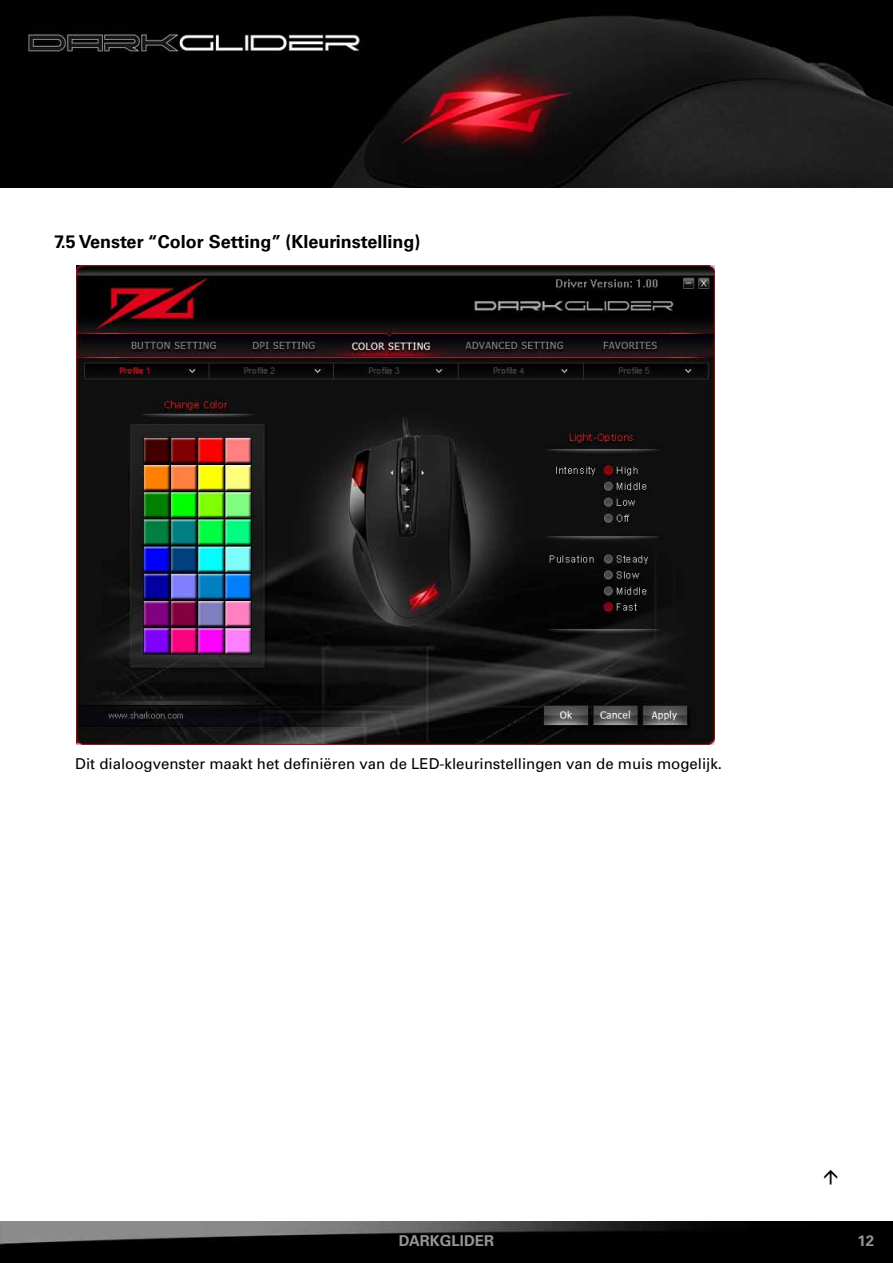
<style>
.page{position:relative;width:893px;height:1263px;background:#fff}
.page>*{position:absolute;margin:0;border:0;box-sizing:border-box;transform-origin:0 0}
.t1{font:700 18px "Univers";color:#000}
.t2{font:15px "Univers";color:#000}
.t3{font:700 15px "Univers";color:#939598}
</style>
<div class="page">
<img style="left:0;top:1px;width:893px;height:187px">
<img style="left:0;top:1221px;width:893px;height:42px">
<img style="left:77px;top:266px;width:637px;height:478px">
<p class="t1" style="left:54px;top:231px;width:368px">7.5 Venster “Color Setting” (Kleurinstelling)</p>
<p class="t2" style="left:75px;top:755px;width:648px">Dit dialoogvenster maakt het definiëren van de LED-kleurinstellingen van de muis mogelijk.</p>
<p class="t3" style="left:399px;top:1232px;width:97px">darkglider</p>
<p class="t3" style="left:858px;top:1232px;width:18px">12</p>
</div>
